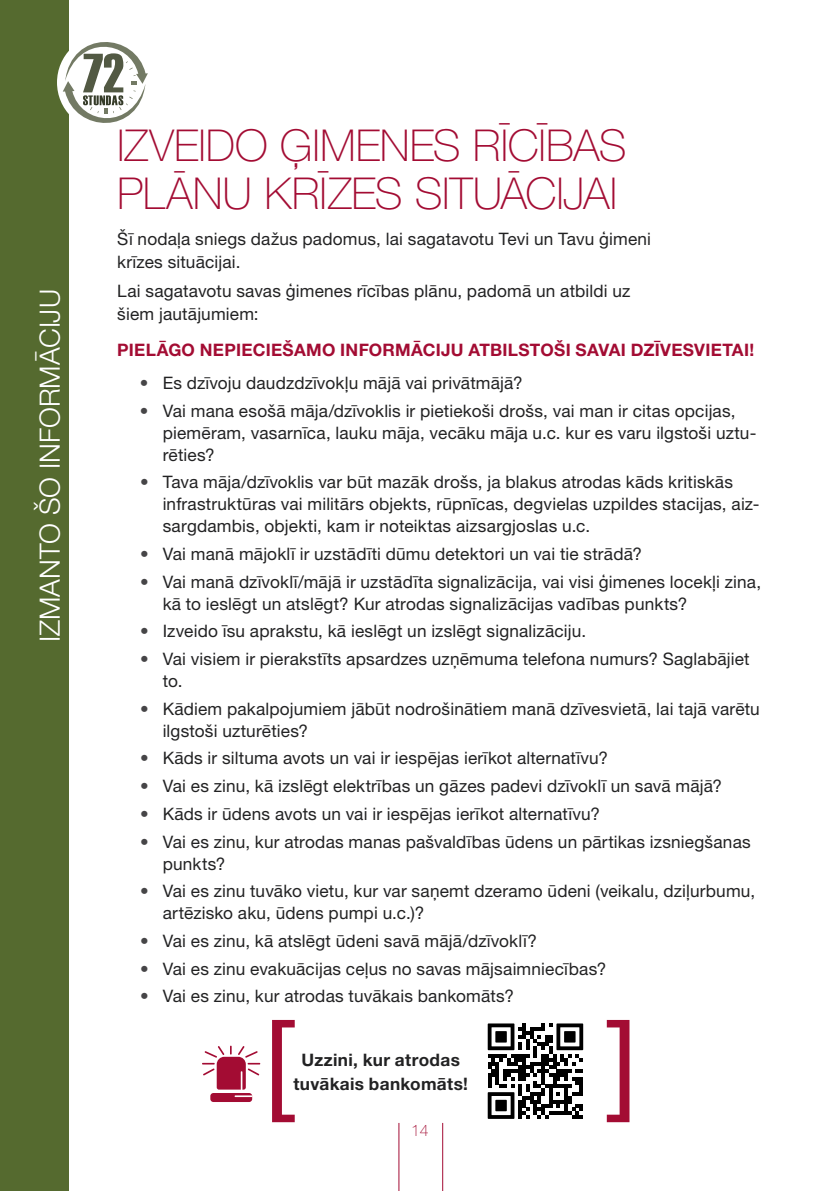
<style>
.page{position:relative;width:840px;height:1191px;background:#fff}
.page>*{position:absolute;margin:0;border:0;box-sizing:border-box;transform-origin:0 0}
.t1{font:100 44px/48px "Helvetica Neue LT Pro";color:#a30c33}
.t2{font:300 28px "Helvetica Neue LT Pro";color:#fff}
.t3{font:17.2px/22px "Helvetica Neue LT Pro";letter-spacing:.01em;color:#222223}
.t4{font:700 17.2px "Helvetica Neue LT Pro";letter-spacing:.015em;color:#a30c33}
.t5{font:700 17.2px/23.2px "Helvetica Neue LT Pro";letter-spacing:.02em;color:#222223;text-align:center}
.t6{font:100 16px "Helvetica Neue LT Pro";color:#a30c33}
.s1{color:#464547}
</style>
<div class="page">
<div style="left:0;top:0;width:68px;height:1191px;background:#556a2f"></div>
<hr style="left:442px;top:1123px;width:1px;height:68px;background:#a30c33">
<hr style="left:398px;top:1123px;width:1px;height:68px;background:#a30c33">
<div style="left:57px;top:34px;width:96px;height:97px;background:#fff;border-radius:50%"></div>
<svg style="left:63px;top:39px;width:85px;height:87px"></svg>
<svg style="left:487px;top:1023px;width:96px;height:95px"></svg>
<div style="left:210px;top:1093px;width:42px;height:9px;background:#a30c33;border-radius:3px"></div>
<svg style="left:202px;top:1045px;width:58px;height:52px"></svg>
<h2 class="t2" style="left:33px;top:642px;width:354px;rotate:-90deg">IZMANTO ŠO INFORMĀCIJU</h2>
<h1 class="t1" style="left:117px;top:122px;width:510px">IZVEIDO ĢIMENES RĪCĪBAS<br>PLĀNU KRĪZES SITUĀCIJAI</h1>
<p class="t3" style="left:117px;top:227px;width:535px;line-height:23.2px">Šī nodaļa sniegs dažus padomus, lai sagatavotu Tevi un Tavu ģimeni krīzes situācijai.</p>
<p class="t3" style="left:117px;top:279px;width:514px;line-height:23.2px">Lai sagatavotu savas ģimenes rīcības plānu, padomā un atbildi uz šiem jautājumiem:</p>
<p class="t4" style="left:117px;top:339px;width:638px">PIELĀGO NEPIECIEŠAMO INFORMĀCIJU ATBILSTOŠI SAVAI DZĪVESVIETAI!</p>
<p class="t3" style="left:140px;top:371px;width:384px"><span class="s1">•</span> Es dzīvoju daudzdzīvokļu mājā vai privātmājā?</p>
<p class="t3" style="left:163px;top:399px;width:595px;text-indent:-23px"><span class="s1">•</span> Vai mana esošā māja/dzīvoklis ir pietiekoši drošs, vai man ir citas opcijas, piemēram, vasarnīca, lauku māja, vecāku māja u.c. kur es varu ilgstoši uztu&shy;rēties?</p>
<p class="t3" style="left:163px;top:471px;width:598px;text-indent:-23px"><span class="s1">•</span> Tava māja/dzīvoklis var būt mazāk drošs, ja blakus atrodas kāds kritiskās infrastruktūras vai militārs objekts, rūpnīcas, degvielas uzpildes stacijas, aiz&shy;sargdambis, objekti, kam ir noteiktas aizsargjoslas u.c.</p>
<p class="t3" style="left:140px;top:542px;width:503px"><span class="s1">•</span> Vai manā mājoklī ir uzstādīti dūmu detektori un vai tie strādā?</p>
<p class="t3" style="left:163px;top:570px;width:599px;text-indent:-23px"><span class="s1">•</span> Vai manā dzīvoklī/mājā ir uzstādīta signalizācija, vai visi ģimenes locekļi zina, kā to ieslēgt un atslēgt? Kur atrodas signalizācijas vadības punkts?</p>
<p class="t3" style="left:140px;top:620px;width:447px"><span class="s1">•</span> Izveido īsu aprakstu, kā ieslēgt un izslēgt signalizāciju.</p>
<p class="t3" style="left:163px;top:648px;width:588px;text-indent:-23px"><span class="s1">•</span> Vai visiem ir pierakstīts apsardzes uzņēmuma telefona numurs? Saglabājiet to.</p>
<p class="t3" style="left:163px;top:697px;width:598px;text-indent:-23px"><span class="s1">•</span> Kādiem pakalpojumiem jābūt nodrošinātiem manā dzīvesvietā, lai tajā varētu ilgstoši uzturēties?</p>
<p class="t3" style="left:140px;top:747px;width:469px"><span class="s1">•</span> Kāds ir siltuma avots un vai ir iespējas ierīkot alternatīvu?</p>
<p class="t3" style="left:140px;top:775px;width:583px"><span class="s1">•</span> Vai es zinu, kā izslēgt elektrības un gāzes padevi dzīvoklī un savā mājā?</p>
<p class="t3" style="left:140px;top:802px;width:461px"><span class="s1">•</span> Kāds ir ūdens avots un vai ir iespējas ierīkot alternatīvu?</p>
<p class="t3" style="left:163px;top:830px;width:589px;text-indent:-23px"><span class="s1">•</span> Vai es zinu, kur atrodas manas pašvaldības ūdens un pārtikas izsniegšanas punkts?</p>
<p class="t3" style="left:163px;top:880px;width:593px;text-indent:-23px"><span class="s1">•</span> Vai es zinu tuvāko vietu, kur var saņemt dzeramo ūdeni (veikalu, dziļurbumu, artēzisko aku, ūdens pumpi u.c.)?</p>
<p class="t3" style="left:140px;top:929px;width:398px"><span class="s1">•</span> Vai es zinu, kā atslēgt ūdeni savā mājā/dzīvoklī?</p>
<p class="t3" style="left:140px;top:957px;width:467px"><span class="s1">•</span> Vai es zinu evakuācijas ceļus no savas mājsaimniecības?</p>
<p class="t3" style="left:140px;top:985px;width:375px"><span class="s1">•</span> Vai es zinu, kur atrodas tuvākais bankomāts?</p>
<p class="t5" style="left:293px;top:1048px;width:176px">Uzzini, kur atrodas tuvākais bankomāts!</p>
<p class="t6" style="left:411px;top:1120px;width:19px">14</p>
</div>
